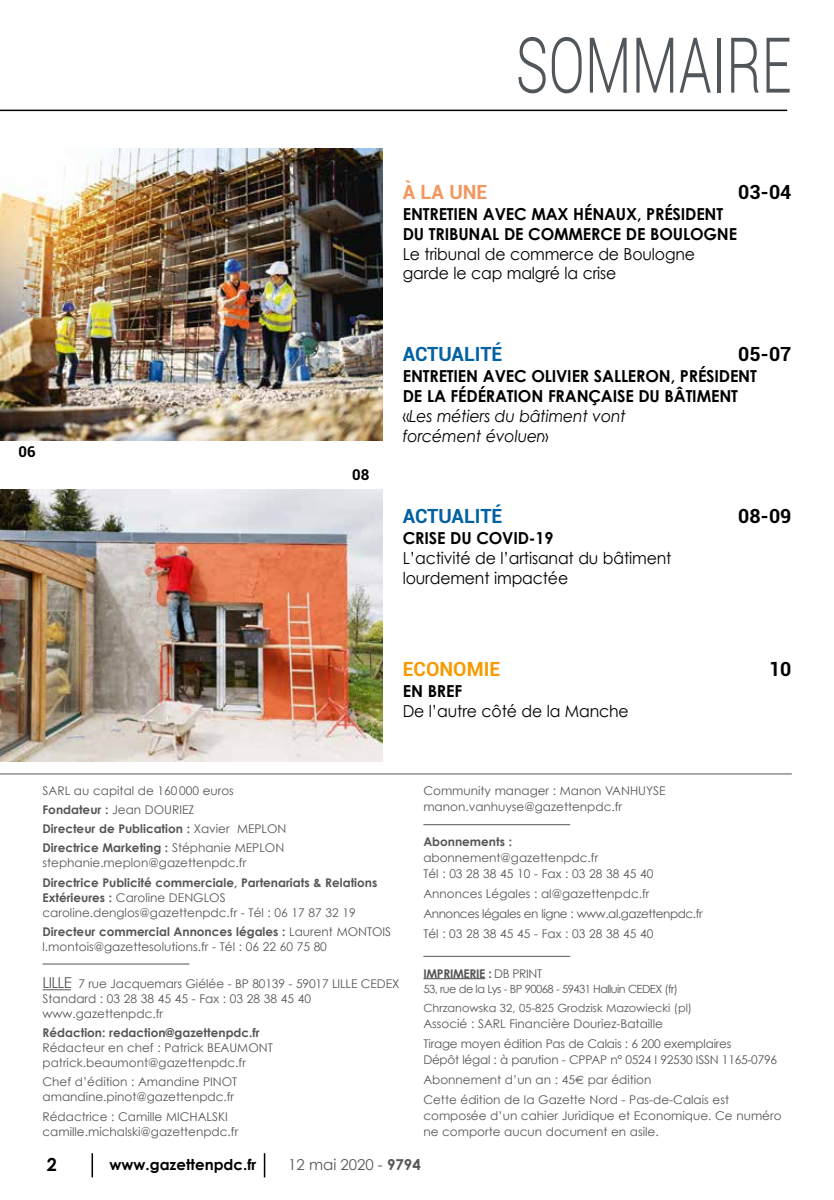
<style>
.page{position:relative;width:834px;height:1200px;background:#fff}
.page>*{position:absolute;margin:0;border:0;box-sizing:border-box;transform-origin:0 0}
.t1{font:300 77.1px "Roboto";color:#51565a;scale:.7 1}
.t2{font:700 19.5px "Roboto";letter-spacing:-.005em;color:#0061a3}
.t3{font:700 19.5px "Roboto";color:#000}
.t4{font:700 19.5px "Roboto";color:#f59b00}
.t5{font:700 19.5px "Roboto";color:#f3965e}
.t6{font:700 18px "Century Gothic";color:#000}
.t7{font:700 16.5px/19.8px "Century Gothic";letter-spacing:-.01em;color:#000}
.t8{font:16.5px/19.8px "Century Gothic";letter-spacing:-.01em;color:#000;scale:.95 1}
.t9{font:700 15px "Century Gothic";color:#000}
.t10{font:15px "Century Gothic";color:#565655}
.t11{font:700 15px "Roboto";color:#000}
.t12{font:12px/15px "Century Gothic";color:#565655}
.t13{font:700 12px/15px "Century Gothic";color:#565655}
.t14{font:12px/20.1px "Century Gothic";letter-spacing:-.02em;color:#565655}
.t15{font:700 12px "Century Gothic";letter-spacing:-.025em;color:#565655}
.t16{font:11.25px/19.2px "Century Gothic";color:#565655}
.s1{font-weight:400}
.s2{font-weight:400;font-style:italic}
.s3{font-weight:700}
.s4{font-size:15px}
.s5{font-family:"Euro Sans"}
</style>
<div class="page">
<hr style="left:91px;top:1152px;width:2px;height:25px;background:#000">
<svg style="left:264px;top:1153px;width:1px;height:24px"></svg>
<hr style="left:0;top:110px;width:787px;height:1px;background:#000">
<hr style="left:0;top:773px;width:791px;height:1px;background:#565655">
<img style="left:0;top:149px;width:382px;height:291px">
<img style="left:0;top:489px;width:382px;height:272px">
<hr style="left:43px;top:963px;width:146px;height:1px;background:#565655">
<svg style="left:43px;top:989px;width:28px;height:1px"></svg>
<hr style="left:423px;top:824px;width:147px;height:1px;background:#565655">
<hr style="left:423px;top:955px;width:147px;height:1px;background:#565655">
<hr style="left:423px;top:977px;width:62px;height:1px;background:#565655">
<h1 class="t1" style="left:516px;top:12px;width:395px">SOMMAIRE</h1>
<h2 class="t5" style="left:403px;top:178px;width:86px">À LA UNE</h2>
<h2 class="t3" style="left:738px;top:178px;width:55px">03-04</h2>
<h3 class="t7" style="left:403px;top:204px;width:336px">ENTRETIEN AVEC MAX HÉNAUX, PRÉSIDENT<br>DU TRIBUNAL DE COMMERCE DE BOULOGNE</h3>
<h3 class="t8" style="left:403px;top:243px;width:309px">Le tribunal de commerce de Boulogne garde le cap malgré la crise</h3>
<p class="t11" style="left:19px;top:440px;width:19px">06</p>
<p class="t11" style="left:352px;top:464px;width:19px">08</p>
<h2 class="t2" style="left:403px;top:340px;width:101px">ACTUALITÉ</h2>
<h2 class="t3" style="left:738px;top:340px;width:55px">05-07</h2>
<h3 class="t7" style="left:403px;top:366px;width:355px">ENTRETIEN AVEC OLIVIER SALLERON, PRÉSIDENT DE LA FÉDÉRATION FRANÇAISE DU BÂTIMENT <span class="s1">«</span><span class="s2">Les métiers du bâtiment vont<br>forcément évoluer</span><span class="s1">»</span></h3>
<h2 class="t2" style="left:403px;top:502px;width:101px">ACTUALITÉ</h2>
<h2 class="t3" style="left:738px;top:502px;width:55px">08-09</h2>
<h3 class="t7" style="left:403px;top:528px;width:152px">CRISE DU COVID-19</h3>
<h3 class="t8" style="left:403px;top:548px;width:284px">L’activité de l’artisanat du bâtiment lourdement impactée</h3>
<h2 class="t4" style="left:403px;top:655px;width:99px">ECONOMIE</h2>
<h2 class="t3" style="left:768px;top:655px;width:24px">10</h2>
<h3 class="t7" style="left:403px;top:681px;width:61px">EN BREF</h3>
<h3 class="t8" style="left:403px;top:701px;width:239px">De l’autre côté de la Manche</h3>
<p class="t12" style="left:43px;top:780px;width:245px;line-height:19.2px">SARL au capital de 160000 euros <span class="s3">Fondateur :</span> Jean DOURIEZ<br><span class="s3">Directeur de Publication :</span> Xavier MEPLON <span class="s3">Directrice Marketing :</span> Stéphanie MEPLON</p>
<p class="t12" style="left:43px;top:855px;width:205px">stephanie.meplon@gazettenpdc.fr</p>
<p class="t13" style="left:43px;top:874px;width:336px">Directrice Publicité commerciale, Partenariats &amp; Relations<br>Extérieures : <span class="s1">Caroline DENGLOS caroline.denglos@gazettenpdc.fr - Tél : 06 17 87 32 19</span></p>
<p class="t12" style="left:43px;top:923px;width:350px"><span class="s3">Directeur commercial Annonces légales :</span> Laurent MONTOIS l.montois@gazettesolutions.fr - Tél : 06 22 60 75 80</p>
<p class="t12" style="left:43px;top:975px;width:358px"><span class="s4">LILLE</span> 7 rue Jacquemars Giélée - BP 80139 - 59017 LILLE CEDEX<br>Standard : 03 28 38 45 45 - Fax : 03 28 38 45 40 www.gazettenpdc.fr</p>
<p class="t13" style="left:43px;top:1024px;width:219px">Rédaction: redaction@gazettenpdc.fr</p>
<p class="t12" style="left:43px;top:1039px;width:232px">Rédacteur en chef : Patrick BEAUMONT patrick.beaumont@gazettenpdc.fr</p>
<p class="t12" style="left:43px;top:1073px;width:196px">Chef d’édition : Amandine PINOT amandine.pinot@gazettenpdc.fr</p>
<p class="t12" style="left:43px;top:1108px;width:197px">Rédactrice : Camille MICHALSKI camille.michalski@gazettenpdc.fr</p>
<p class="t12" style="left:423px;top:782px;width:244px;line-height:15.9px">Community manager : Manon VANHUYSE manon.vanhuyse@gazettenpdc.fr</p>
<p class="t13" style="left:423px;top:833px;width:90px">Abonnements :</p>
<p class="t12" style="left:423px;top:849px;width:231px;line-height:15.9px">abonnement@gazettenpdc.fr<br>Tél : 03 28 38 45 10 - Fax : 03 28 38 45 40</p>
<p class="t12" style="left:423px;top:883px;width:281px;line-height:20.1px">Annonces Légales : al@gazettenpdc.fr<br>Annonces légales en ligne : www.al.gazettenpdc.fr<br>Tél : 03 28 38 45 45 - Fax : 03 28 38 45 40</p>
<p class="t15" style="left:423px;top:965px;width:120px">IMPRIMERIE : <span class="s1">DB PRINT</span></p>
<p class="t16" style="left:423px;top:978px;width:270px">53, rue de la Lys - BP 90068 - 59431 Halluin CEDEX (fr)<br>Chrzanowska 32, 05-825 Grodzisk Mazowiecki (pl)</p>
<p class="t14" style="left:423px;top:1012px;width:309px">Associé : SARL Financière Douriez-Bataille<br>Tirage moyen édition Pas de Calais : 6 200 exemplaires</p>
<p class="t12" style="left:423px;top:1048px;width:355px;line-height:20.1px">Dépôt légal : à parution - CPPAP n° 0524 I 92530 ISSN 1165-0796<br>Abonnement d’un an : 45<span class="s5">€</span> par édition<br>Cette édition de la Gazette Nord - Pas-de-Calais est</p>
<p class="t12" style="left:423px;top:1106px;width:359px;line-height:15.9px">composée d’un cahier Juridique et Economique. Ce numéro ne comporte aucun document en asile.</p>
<h3 class="t6" style="left:47px;top:1152px;width:12px">2</h3>
<p class="t9" style="left:109px;top:1154px;width:148px">www.gazettenpdc.fr</p>
<p class="t10" style="left:288px;top:1155px;width:134px">12 mai 2020 - <span class="s3">9794</span></p>
</div>
